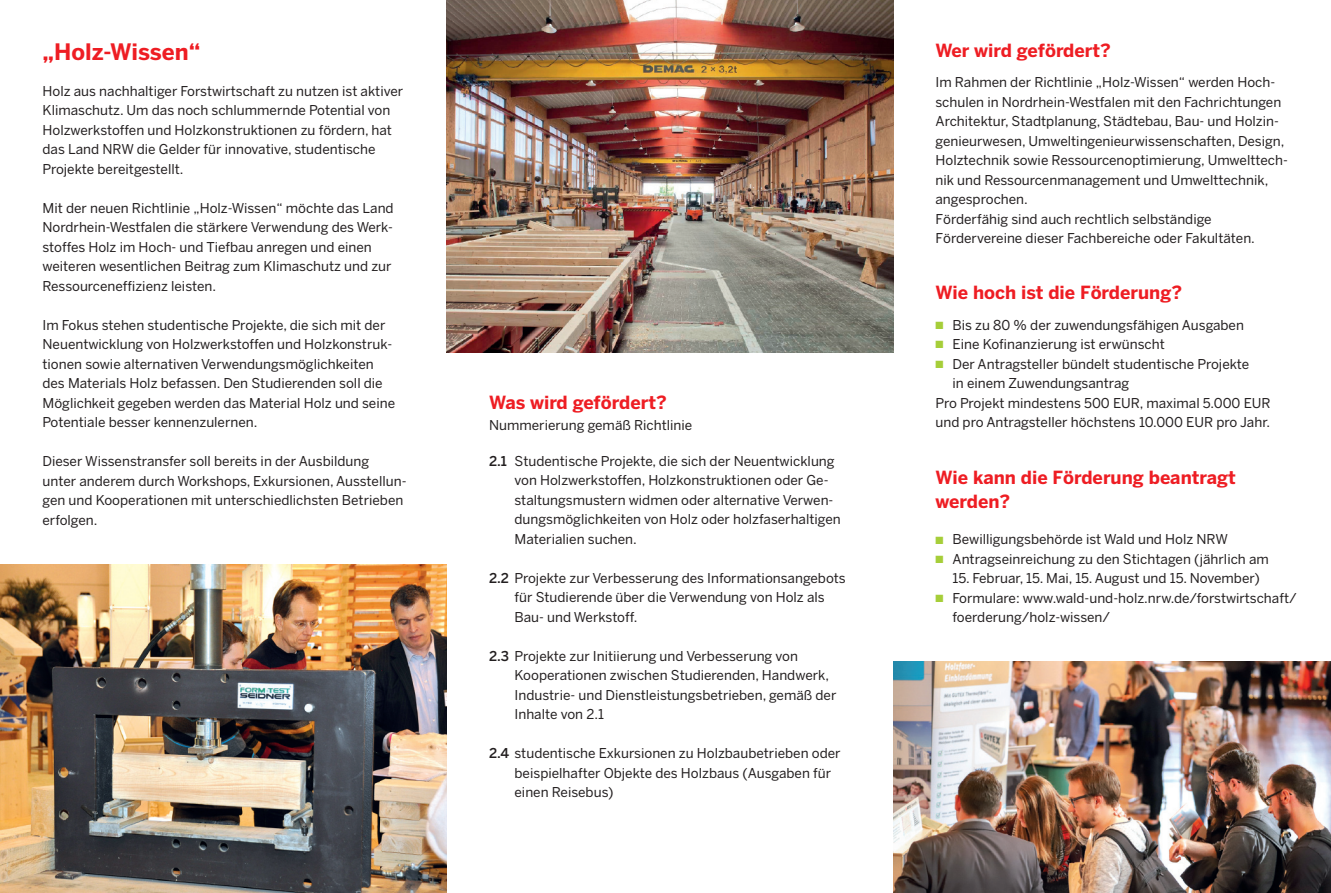
<style>
.page{position:relative;width:1331px;height:893px;background:#fff}
.page>*{position:absolute;margin:0;border:0;box-sizing:border-box;transform-origin:0 0}
.t1{font:700 22.5px "Benton Sans";color:#ee1d23}
.t2{font:700 18px/24px "Benton Sans";color:#ee1d23}
.t3{font:13.5px/19.5px "Benton Sans";color:#231f20}
.s1{font-weight:500}
.s2{color:#a6ce39}
</style>
<div class="page">
<img style="left:0;top:564px;width:446px;height:329px">
<img style="left:446px;top:0;width:447px;height:353px">
<img style="left:893px;top:661px;width:438px;height:232px">
<h1 class="t1" style="left:43px;top:39px;width:159px">„Holz-Wissen“</h1>
<h2 class="t2" style="left:935px;top:38px;width:177px">Wer wird gefördert?</h2>
<p class="t3" style="left:43px;top:81px;width:362px">Holz aus nachhaltiger Forstwirtschaft zu nutzen ist aktiver Klimaschutz. Um das noch schlummernde Potential von Holzwerkstoffen und Holzkonstruktionen zu fördern, hat das Land NRW die Gelder für innovative, studentische Projekte bereitgestellt.</p>
<p class="t3" style="left:43px;top:198px;width:353px">Mit der neuen Richtlinie „Holz-Wissen“ möchte das Land Nordrhein-Westfalen die stärkere Verwendung des Werk&shy;stoffes Holz im Hoch- und Tiefbau anregen und einen weiteren wesentlichen Beitrag zum Klimaschutz und zur Ressourceneffizienz leisten.</p>
<p class="t3" style="left:43px;top:315px;width:354px">Im Fokus stehen studentische Projekte, die sich mit der Neuentwicklung von Holzwerkstoffen und Holzkonstruk&shy;tionen sowie alternativen Verwendungsmöglichkeiten des Materials Holz befassen. Den Studierenden soll die Möglichkeit gegeben werden das Material Holz und seine Potentiale besser kennenzulernen.</p>
<p class="t3" style="left:43px;top:451px;width:366px">Dieser Wissenstransfer soll bereits in der Ausbildung<br>unter anderem durch Workshops, Exkursionen, Ausstellun&shy;gen und Kooperationen mit unterschiedlichsten Betrieben erfolgen.</p>
<p class="t3" style="left:514px;top:451px;width:328px;text-indent:-26px"><span class="s1">2.1</span> Studentische Projekte, die sich der Neuentwicklung von Holzwerkstoffen, Holzkonstruktionen oder Ge&shy;staltungsmustern widmen oder alternative Verwen&shy;dungsmöglichkeiten von Holz oder holzfaserhaltigen Materialien suchen.</p>
<p class="t3" style="left:514px;top:568px;width:333px;text-indent:-26px"><span class="s1">2.2</span> Projekte zur Verbesserung des Informationsangebots für Studierende über die Verwendung von Holz als<br>Bau- und Werkstoff.</p>
<p class="t3" style="left:514px;top:646px;width:323px;text-indent:-26px"><span class="s1">2.3</span> Projekte zur Initiierung und Verbesserung von Kooperationen zwischen Studierenden, Handwerk, Industrie- und Dienstleistungsbetrieben, gemäß der Inhalte von 2.1</p>
<p class="t3" style="left:514px;top:743px;width:328px;text-indent:-26px"><span class="s1">2.4</span> studentische Exkursionen zu Holzbaubetrieben oder beispielhafter Objekte des Holzbaus (Ausgaben für einen Reisebus)</p>
<h2 class="t2" style="left:489px;top:390px;width:179px">Was wird gefördert?</h2>
<p class="t3" style="left:489px;top:415px;width:205px">Nummerierung gemäß Richtlinie</p>
<p class="t3" style="left:935px;top:72px;width:354px">Im Rahmen der Richtlinie „Holz-Wissen“ werden Hoch&shy;schulen in Nordrhein-Westfalen mit den Fachrichtungen Architektur, Stadtplanung, Städtebau, Bau- und Holzin&shy;genieurwesen, Umweltingenieurwissenschaften, Design, Holztechnik sowie Ressourcenoptimierung, Umwelttech&shy;nik und Ressourcenmanagement und Umwelttechnik, angesprochen.<br>Förderfähig sind auch rechtlich selbständige Fördervereine dieser Fachbereiche oder Fakultäten.</p>
<h2 class="t2" style="left:935px;top:280px;width:248px">Wie hoch ist die Förderung?</h2>
<p class="t3" style="left:935px;top:315px;width:310px"><span class="s2">■</span> Bis zu 80 % der zuwendungsfähigen Ausgaben</p>
<p class="t3" style="left:935px;top:334px;width:231px"><span class="s2">■</span> Eine Kofinanzierung ist erwünscht</p>
<p class="t3" style="left:935px;top:354px;width:315px"><span class="s2">■</span> Der Antragsteller bündelt studentische Projekte</p>
<p class="t3" style="left:952px;top:373px;width:178px">in einem Zuwendungsantrag</p>
<p class="t3" style="left:935px;top:393px;width:337px">Pro Projekt mindestens 500 EUR, maximal 5.000 EUR</p>
<p class="t3" style="left:935px;top:412px;width:336px">und pro Antragsteller höchstens 10.000 EUR pro Jahr.</p>
<h2 class="t2" style="left:935px;top:465px;width:302px">Wie kann die Förderung beantragt werden?</h2>
<p class="t3" style="left:935px;top:530px;width:294px"><span class="s2">■</span> Bewilligungsbehörde ist Wald und Holz NRW</p>
<p class="t3" style="left:935px;top:549px;width:335px"><span class="s2">■</span> Antragseinreichung zu den Stichtagen (jährlich am</p>
<p class="t3" style="left:952px;top:569px;width:309px">15. Februar, 15. Mai, 15. August und 15. November)</p>
<p class="t3" style="left:952px;top:588px;width:346px;text-indent:-17px"><span class="s2">■</span> Formulare: www.wald-und-holz.nrw.de/forstwirtschaft/ foerderung/holz-wissen/</p>
</div>
